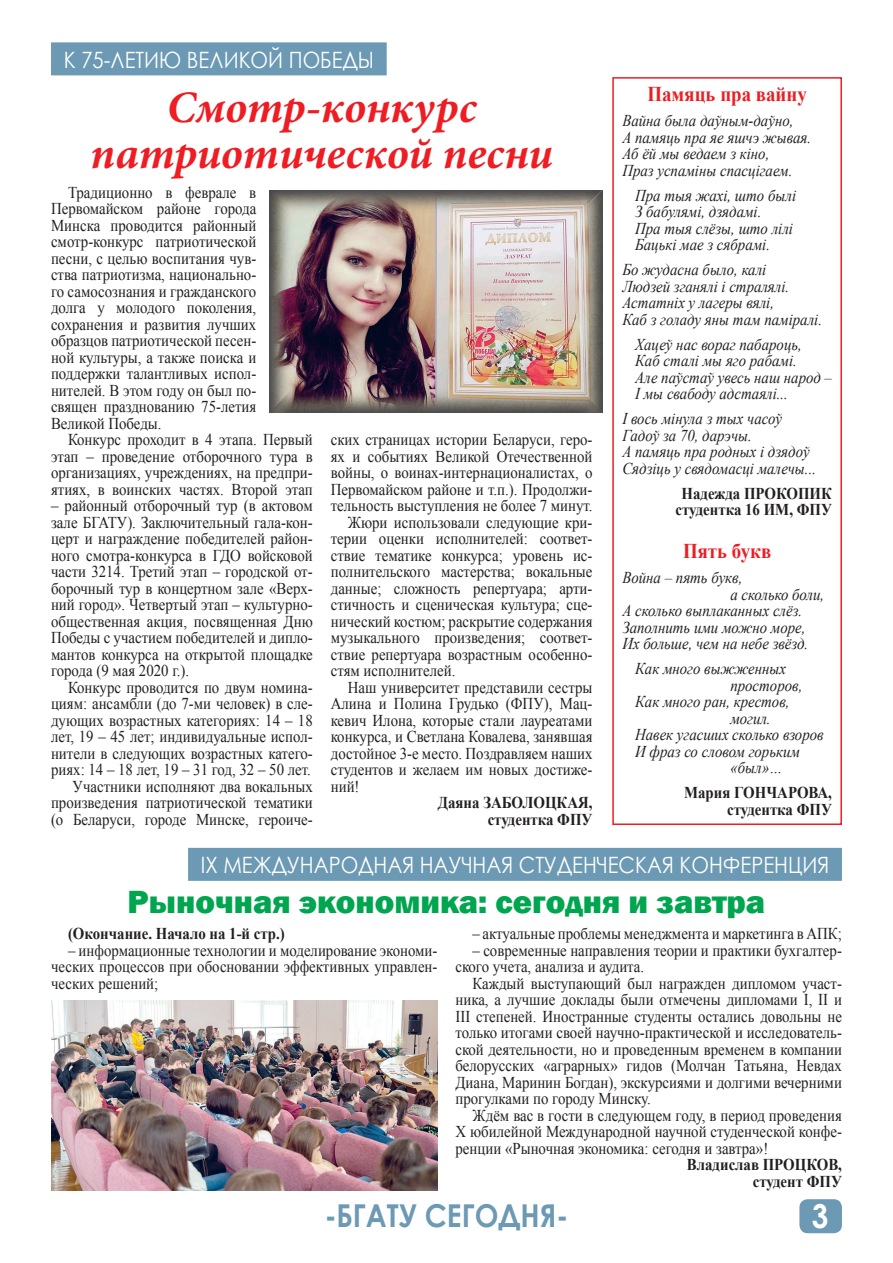
<style>
.page{position:relative;width:893px;height:1263px;background:#fff}
.page>*{position:absolute;margin:0;border:0;box-sizing:border-box;transform-origin:0 0}
.t1{font:italic 700 45px/46.5px "Minion Pro";color:#ee1d23;text-align:center}
.t2{font:800 33px "Franklin Gothic";color:#00a54f}
.t3{font:700 33px "Century Gothic";color:#fff;scale:.9 1}
.t4{font:700 31.5px "Century Gothic";color:#6c99b3;scale:.9 1}
.t5{font:22.5px "Century Gothic";color:#fff;scale:.9 1}
.t6{font:700 21px "Times New Roman";color:#ee1d23;scale:.9 1}
.t7{font:16.5px/16.5px "Times New Roman";color:#231f20;text-align:justify;scale:.9 1}
.t8{font:italic 16.5px/16.5px "Times New Roman";color:#231f20;scale:.9 1}
.t9{font:700 16.5px/16.5px "Times New Roman";color:#231f20;text-align:right;scale:.9 1}
</style>
<div class="page">
<div style="left:799px;top:1199px;width:43px;height:34px;background:#6c99b3;border-radius:8px"></div>
<img style="left:51px;top:1001px;width:386px;height:190px">
<div style="left:188px;top:848px;width:654px;height:33px;background:#6c99b3"></div>
<div style="left:612px;top:77px;width:230px;height:748px;border:2px solid #ee1d23"></div>
<div style="left:51px;top:42px;width:336px;height:33px;background:#6c99b3"></div>
<img style="left:269px;top:190px;width:333px;height:222px">
<h3 class="t5" style="left:64px;top:44px;width:346px">К 75-ЛЕТИЮ ВЕЛИКОЙ ПОБЕДЫ</h3>
<h1 class="t1" style="left:90px;top:84px;width:464px">Смотр-конкурс патриотической песни</h1>
<p class="t7" style="left:51px;top:184px;width:230px;text-indent:17px">Традиционно в феврале в Первомайском районе города Минска проводится районный смотр-конкурс патриотической песни, с целью воспитания чув&shy;ства патриотизма, национально&shy;го самосознания и гражданского долга у молодого поколения, сохранения и развития лучших образцов патриотической песен&shy;ной культуры, а также поиска и поддержки талантливых испол&shy;нителей. В этом году он был по&shy;священ празднованию 75-летия Великой Победы.</p>
<p class="t7" style="left:51px;top:431px;width:292px;text-indent:17px">Конкурс проходит в 4 этапа. Первый этап – проведение отборочного тура в организациях, учреждениях, на предпри&shy;ятиях, в воинских частях. Второй этап</p>
<p class="t7" style="left:51px;top:497px;width:292px">– районный отборочный тур (в актовом зале БГАТУ). Заключительный гала-кон&shy;церт и награждение победителей район&shy;ного смотра-конкурса в ГДО войсковой части 3214. Третий этап – городской от&shy;борочный тур в концертном зале «Верх&shy;ний город». Четвертый этап – культурно&shy;общественная акция, посвященная Дню Победы с участием победителей и дипло&shy;мантов конкурса на открытой площадке города (9 мая 2020 г.).</p>
<p class="t7" style="left:51px;top:679px;width:292px;text-align:right">Конкурс проводится по двум номина&shy;циям: ансамбли (до 7-ми человек) в сле&shy;дующих возрастных категориях: 14 – 18 лет, 19 – 45 лет; индивидуальные испол&shy;нители в следующих возрастных катего&shy;риях: 14 – 18 лет, 19 – 31 год, 32 – 50 лет.<br>Участники исполняют два вокальных произведения патриотической тематики (о Беларуси, городе Минске, героиче-</p>
<p class="t7" style="left:331px;top:431px;width:292px">ских страницах истории Беларуси, геро-</p>
<p class="t7" style="left:331px;top:448px;width:292px">ях и событиях Великой Отечественной</p>
<p class="t7" style="left:331px;top:464px;width:292px">войны, о воинах-интернационалистах, о</p>
<p class="t7" style="left:331px;top:481px;width:292px">Первомайском районе и т.п.). Продолжи-</p>
<p class="t7" style="left:331px;top:497px;width:292px">тельность выступления не более 7 минут.</p>
<p class="t7" style="left:348px;top:514px;width:273px">Жюри использовали следующие кри-</p>
<p class="t7" style="left:331px;top:530px;width:292px">терии оценки исполнителей: соответ-</p>
<p class="t7" style="left:331px;top:547px;width:292px">ствие тематике конкурса; уровень ис-</p>
<p class="t7" style="left:331px;top:563px;width:292px">полнительского мастерства; вокальные</p>
<p class="t7" style="left:331px;top:580px;width:292px">данные; сложность репертуара; арти-</p>
<p class="t7" style="left:331px;top:596px;width:292px">стичность и сценическая культура; сце-</p>
<p class="t7" style="left:331px;top:613px;width:292px">нический костюм; раскрытие содержания</p>
<p class="t7" style="left:331px;top:629px;width:292px">музыкального произведения; соответ-</p>
<p class="t7" style="left:331px;top:646px;width:292px">ствие репертуара возрастным особенно-</p>
<p class="t7" style="left:331px;top:662px;width:140px">стям исполнителей.</p>
<p class="t7" style="left:348px;top:679px;width:273px">Наш университет представили сестры</p>
<p class="t7" style="left:331px;top:695px;width:292px">Алина и Полина Грудько (ФПУ), Мац-</p>
<p class="t7" style="left:331px;top:712px;width:292px">кевич Илона, которые стали лауреатами</p>
<p class="t7" style="left:331px;top:728px;width:292px">конкурса, и Светлана Ковалева, занявшая</p>
<p class="t7" style="left:331px;top:745px;width:292px">достойное 3-е место. Поздравляем наших</p>
<p class="t7" style="left:331px;top:761px;width:292px">студентов и желаем им новых достиже-</p>
<p class="t7" style="left:331px;top:778px;width:33px">ний!</p>
<p class="t9" style="left:438px;top:794px;width:173px">Даяна ЗАБОЛОЦКАЯ, студентка ФПУ</p>
<p class="t6" style="left:647px;top:80px;width:179px">Памяць пра вайну</p>
<p class="t8" style="left:622px;top:112px;width:211px">Вайна была даўным-даўно,<br>А памяць пра яе яшчэ жывая.<br>Аб ёй мы ведаем з кіно,<br>Праз успаміны спасцігаем.</p>
<p class="t8" style="left:635px;top:187px;width:180px">Пра тыя жахі, што былі<br>З бабулямі, дзядамі.<br>Пра тыя слёзы, што лілі<br>Бацькі мае з сябрамі.</p>
<p class="t8" style="left:622px;top:261px;width:223px">Бо жудасна было, калі<br>Людзей зганялі і стралялі.<br>Астатніх у лагеры вялі,<br>Каб з голаду яны там паміралі.</p>
<p class="t8" style="left:635px;top:336px;width:220px">Хацеў нас вораг пабароць,<br>Каб сталі мы яго рабамі.<br>Але паўстаў увесь наш народ –<br>І мы свабоду адстаялі...</p>
<p class="t8" style="left:622px;top:410px;width:217px">І вось мінула з тых часоў<br>Гадоў за 70, дарэчы.<br>А памяць пра родных і дзядоў<br>Сядзіць у свядомасці малечы...</p>
<p class="t9" style="left:676px;top:485px;width:175px;text-align:center">Надежда ПРОКОПИК студентка 16 ИМ, ФПУ</p>
<p class="t6" style="left:683px;top:537px;width:100px">Пять букв</p>
<p class="t8" style="left:622px;top:569px;width:135px">Война – пять букв,</p>
<p class="t8" style="left:730px;top:586px;width:106px">а сколько боли,</p>
<p class="t8" style="left:622px;top:602px;width:201px">А сколько выплаканных слёз.</p>
<p class="t8" style="left:622px;top:619px;width:205px">Заполнить ими можно море,</p>
<p class="t8" style="left:622px;top:635px;width:208px">Их больше, чем на небе звёзд.</p>
<p class="t8" style="left:635px;top:660px;width:169px">Как много выжженных</p>
<p class="t8" style="left:730px;top:677px;width:82px">просторов,</p>
<p class="t8" style="left:635px;top:693px;width:173px">Как много ран, крестов,</p>
<p class="t8" style="left:730px;top:710px;width:46px">могил.</p>
<p class="t8" style="left:635px;top:726px;width:211px">Навек угасших сколько взоров</p>
<p class="t8" style="left:635px;top:743px;width:185px">И фраз со словом горьким</p>
<p class="t8" style="left:730px;top:759px;width:59px">«был»…</p>
<p class="t9" style="left:684px;top:784px;width:166px">Мария ГОНЧАРОВА, студентка ФПУ</p>
<h3 class="t5" style="left:201px;top:849px;width:700px">IX МЕЖДУНАРОДНАЯ НАУЧНАЯ СТУДЕНЧЕСКАЯ КОНФЕРЕНЦИЯ</h3>
<h2 class="t2" style="left:128px;top:880px;width:639px">Рыночная экономика: сегодня и завтра</h2>
<p class="t9" style="left:68px;top:925px;width:242px">(Окончание. Начало на 1-й стр.)</p>
<p class="t7" style="left:51px;top:941px;width:431px;text-indent:17px">– информационные технологии и моделирование экономи&shy;ческих процессов при обосновании эффективных управлен&shy;ческих решений;</p>
<p class="t7" style="left:472px;top:925px;width:412px">– актуальные проблемы менеджмента и маркетинга в АПК;</p>
<p class="t7" style="left:455px;top:942px;width:431px;text-indent:17px">– современные направления теории и практики бухгалтер&shy;ского учета, анализа и аудита.</p>
<p class="t7" style="left:455px;top:975px;width:431px;text-indent:17px">Каждый выступающий был награжден дипломом участ&shy;ника, а лучшие доклады были отмечены дипломами I, II и III степеней. Иностранные студенты остались довольны не только итогами своей научно-практической и исследователь&shy;ской деятельности, но и проведенным временем в компании белорусских «аграрных» гидов (Молчан Татьяна, Невдах Диана, Маринин Богдан), экскурсиями и долгими вечерними прогулками по городу Минску.</p>
<p class="t7" style="left:455px;top:1107px;width:431px;text-indent:17px">Ждём вас в гости в следующем году, в период проведения X юбилейной Международной научной студенческой конфе&shy;ренции «Рыночная экономика: сегодня и завтра»!</p>
<p class="t9" style="left:687px;top:1156px;width:174px">Владислав ПРОЦКОВ, студент ФПУ</p>
<h3 class="t4" style="left:325px;top:1192px;width:272px">-БГАТУ СЕГОДНЯ-</h3>
<h2 class="t3" style="left:812px;top:1191px;width:20px">3</h2>
</div>
